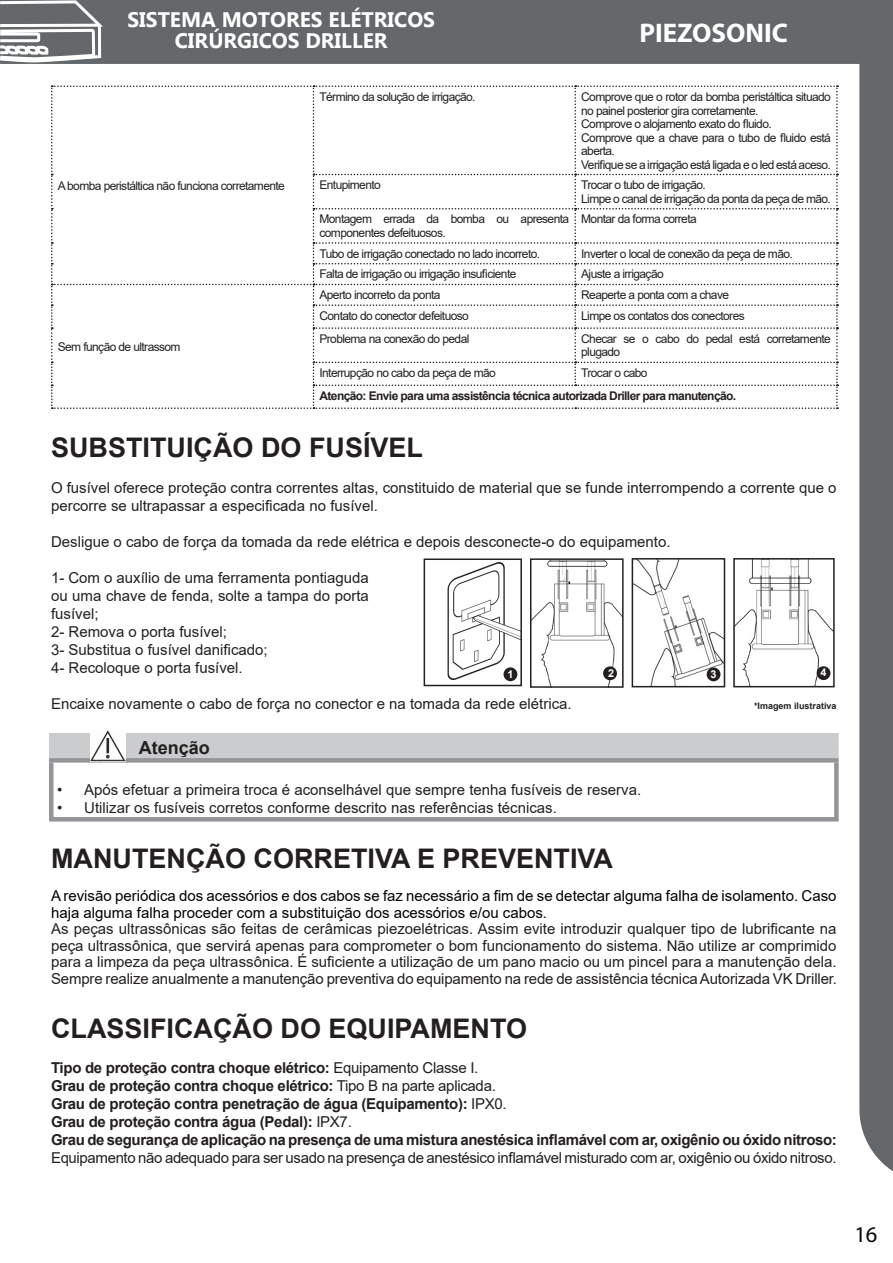
<style>
.page{position:relative;width:893px;height:1263px;background:#fff}
.page>*{position:absolute;margin:0;border:0;box-sizing:border-box;transform-origin:0 0}
.Título_sumário{font:700 27px "Arial";color:#231f20}
.Normal_texto{font:700 27px "Arial";color:#231f20}
.t1{font:700 27px "Myriad Pro";color:#fff}
.t2{font:22.5px "Myriad Pro";color:#070605}
.t3{font:700 21px/21px "Myanmar Text";color:#fff;text-align:center}
.t4{font:700 18px "Arial";color:#231f20}
.Título_sumário-2{font:15px/18px "Arial";color:#231f20;text-align:justify}
.Normal_texto-2{font:15px/18px "Arial";color:#231f20}
.texto_normal{font:700 15px "Arial";letter-spacing:-.02em;color:#231f20}
.texto_normal-2{font:15px/18px "Arial";letter-spacing:-.025em;color:#231f20}
.Título_sumário-3{font:15px/16.5px "Arial";color:#000}
.Normal_texto-3{font:12px/13.5px "Arial";letter-spacing:-.05em;color:#231f20}
.Normal_texto-4{font:700 12px "Arial";letter-spacing:-.05em;color:#231f20}
.t5{font:700 10.8px "Arial";color:#fff}
.Normal_texto-5{font:700 9px "Arial";color:#231f20}
.s1{font-weight:400}
.s2{font-weight:700}
</style>
<div class="page">
<div style="left:107px;top:0;width:752px;height:64px;background:#64686a"></div>
<div style="left:859px;top:0;width:34px;height:1171px;background:#64686a"></div>
<svg style="left:0;top:0;width:107px;height:64px"></svg>
<svg style="left:51px;top:86px;width:787px;height:323px"></svg>
<div style="left:51px;top:735px;width:785px;height:25px;background:#cbccce"></div>
<hr style="left:49px;top:733px;width:790px;height:4px;background:#cbccce">
<hr style="left:49px;top:737px;width:4px;height:21px;background:#cbccce">
<div style="left:834px;top:737px;width:5px;height:21px;background:#cbccce"></div>
<div style="left:49px;top:758px;width:790px;height:5px;background:#939598"></div>
<hr style="left:49px;top:763px;width:4px;height:54px;background:#939598">
<div style="left:834px;top:763px;width:5px;height:54px;background:#939598"></div>
<hr style="left:49px;top:817px;width:790px;height:4px;background:#939598">
<img style="left:90px;top:731px;width:36px;height:30px">
<img style="left:447px;top:563px;width:72px;height:117px">
<div style="left:424px;top:558px;width:98px;height:128px;border:2px solid #231f20"></div>
<div style="left:504px;top:668px;width:13px;height:12px;background:#231f20;border-radius:50%"></div>
<div style="left:504px;top:667px;width:13px;height:14px;border:2px solid #231f20;border-radius:50%"></div>
<img style="left:736px;top:561px;width:96px;height:123px">
<div style="left:733px;top:558px;width:102px;height:129px;border:2px solid #231f20"></div>
<div style="left:817px;top:667px;width:13px;height:12px;background:#231f20;border-radius:50%"></div>
<div style="left:817px;top:666px;width:13px;height:14px;border:2px solid #231f20;border-radius:50%"></div>
<img style="left:635px;top:561px;width:87px;height:123px">
<div style="left:632px;top:558px;width:93px;height:129px;border:2px solid #231f20"></div>
<div style="left:707px;top:668px;width:13px;height:12px;background:#231f20;border-radius:50%"></div>
<div style="left:707px;top:667px;width:13px;height:14px;border:2px solid #231f20;border-radius:50%"></div>
<img style="left:533px;top:561px;width:88px;height:124px">
<div style="left:530px;top:558px;width:94px;height:130px;border:2px solid #231f20"></div>
<div style="left:604px;top:667px;width:12px;height:12px;background:#231f20;border-radius:50%"></div>
<div style="left:603px;top:666px;width:14px;height:14px;border:2px solid #231f20;border-radius:50%"></div>
<h3 class="t3" style="left:127px;top:9px;width:309px">SISTEMA MOTORES ELÉTRICOS<br>CIRÚRGICOS DRILLER</h3>
<h1 class="t1" style="left:639px;top:16px;width:150px">PIEZOSONIC</h1>
<p class="Normal_texto-3" style="left:58px;top:179px;width:229px">A bomba peristáltica não funciona corretamente</p>
<p class="Normal_texto-3" style="left:319px;top:90px;width:158px">Término da solução de irrigação.</p>
<p class="Normal_texto-3" style="left:581px;top:90px;width:251px">Comprove que o rotor da bomba peristáltica situado no painel posterior gira corretamente.</p>
<p class="Normal_texto-3" style="left:581px;top:117px;width:192px">Comprove o alojamento exato do fluido.</p>
<p class="Normal_texto-3" style="left:581px;top:130px;width:251px">Comprove que a chave para o tubo de fluido está aberta.</p>
<p class="Normal_texto-3" style="left:581px;top:157px;width:251px">Verifique se a irrigação está ligada e o led está aceso.</p>
<p class="Normal_texto-3" style="left:319px;top:178px;width:63px">Entupimento</p>
<p class="Normal_texto-3" style="left:581px;top:178px;width:126px">Trocar o tubo de irrigação.</p>
<p class="Normal_texto-3" style="left:581px;top:192px;width:251px">Limpe o canal de irrigação da ponta da peça de mão.</p>
<p class="Normal_texto-3" style="left:319px;top:212px;width:251px">Montagem errada da bomba ou apresenta componentes defeituosos.</p>
<p class="Normal_texto-3" style="left:581px;top:212px;width:117px">Montar da forma correta</p>
<p class="Normal_texto-3" style="left:319px;top:247px;width:222px">Tubo de irrigação conectado no lado incorreto.</p>
<p class="Normal_texto-3" style="left:581px;top:247px;width:213px">Inverter o local de conexão da peça de mão.</p>
<p class="Normal_texto-3" style="left:319px;top:267px;width:198px">Falta de irrigação ou irrigação insuficiente</p>
<p class="Normal_texto-3" style="left:581px;top:267px;width:84px">Ajuste a irrigação</p>
<p class="Normal_texto-3" style="left:319px;top:288px;width:123px">Aperto incorreto da ponta</p>
<p class="Normal_texto-3" style="left:581px;top:288px;width:149px">Reaperte a ponta com a chave</p>
<p class="Normal_texto-3" style="left:319px;top:309px;width:151px">Contato do conector defeituoso</p>
<p class="Normal_texto-3" style="left:581px;top:309px;width:165px">Limpe os contatos dos conectores</p>
<p class="Normal_texto-3" style="left:319px;top:332px;width:151px">Problema na conexão do pedal</p>
<p class="Normal_texto-3" style="left:581px;top:332px;width:251px">Checar se o cabo do pedal está corretamente plugado</p>
<p class="Normal_texto-3" style="left:319px;top:366px;width:178px">Interrupção no cabo da peça de mão</p>
<p class="Normal_texto-3" style="left:581px;top:366px;width:68px">Trocar o cabo</p>
<p class="Normal_texto-4" style="left:319px;top:387px;width:417px">Atenção: Envie para uma assistência técnica autorizada Driller para manutenção.</p>
<p class="Título_sumário" style="left:51px;top:428px;width:374px">SUBSTITUIÇÃO DO FUSÍVEL</p>
<p class="Normal_texto-2" style="left:51px;top:479px;width:787px">O fusível oferece proteção contra correntes altas, constituido de material que se funde interrompendo a corrente que o percorre se ultrapassar a especificada no fusível.</p>
<p class="Normal_texto-2" style="left:51px;top:533px;width:621px">Desligue o cabo de força da tomada da rede elétrica e depois desconecte-o do equipamento.</p>
<p class="Título_sumário-2" style="left:51px;top:569px;width:319px">1- Com o auxílio de uma ferramenta pontiaguda ou uma chave de fenda, solte a tampa do porta fusível;</p>
<p class="Normal_texto-2" style="left:51px;top:623px;width:177px">2- Remova o porta fusível;</p>
<p class="Normal_texto-2" style="left:51px;top:641px;width:218px">3- Substitua o fusível danificado;</p>
<p class="Normal_texto-2" style="left:51px;top:659px;width:193px">4- Recoloque o porta fusível.</p>
<p class="Normal_texto-2" style="left:51px;top:695px;width:522px">Encaixe novamente o cabo de força no conector e na tomada da rede elétrica.</p>
<p class="Normal_texto-5" style="left:754px;top:699px;width:84px">*Imagem ilustrativa</p>
<p class="t4" style="left:139px;top:735px;width:73px">Atenção</p>
<p class="Título_sumário-2" style="left:57px;top:781px;width:585px">• Após efetuar a primeira troca é aconselhável que sempre tenha fusíveis de reserva.</p>
<p class="Título_sumário-2" style="left:57px;top:799px;width:501px">• Utilizar os fusíveis corretos conforme descrito nas referências técnicas.</p>
<p class="Título_sumário" style="left:51px;top:839px;width:564px">MANUTENÇÃO CORRETIVA E PREVENTIVA</p>
<p class="Título_sumário-3" style="left:51px;top:887px;width:787px">A revisão periódica dos acessórios e dos cabos se faz necessário a fim de se detectar alguma falha de isolamento. Caso haja alguma falha proceder com a substituição dos acessórios e/ou cabos.</p>
<p class="Título_sumário-2" style="left:51px;top:920px;width:787px;line-height:16.5px">As peças ultrassônicas são feitas de cerâmicas piezoelétricas. Assim evite introduzir qualquer tipo de lubrificante na peça ultrassônica, que servirá apenas para comprometer o bom funcionamento do sistema. Não utilize ar comprimido para a limpeza da peça ultrassônica. É suficiente a utilização de um pano macio ou um pincel para a manutenção dela.</p>
<p class="Normal_texto-2" style="left:51px;top:969px;width:787px">Sempre realize anualmente a manutenção preventiva do equipamento na rede de assistência técnica Autorizada VK Driller.</p>
<p class="Normal_texto" style="left:51px;top:1009px;width:478px">CLASSIFICAÇÃO DO EQUIPAMENTO</p>
<p class="texto_normal" style="left:51px;top:1057px;width:429px">Tipo de proteção contra choque elétrico: <span class="s1">Equipamento Classe I.</span></p>
<p class="texto_normal" style="left:51px;top:1075px;width:446px">Grau de proteção contra choque elétrico: <span class="s1">Tipo B na parte aplicada.</span></p>
<p class="texto_normal" style="left:51px;top:1093px;width:457px">Grau de proteção contra penetração de água (Equipamento): <span class="s1">IPX0.</span></p>
<p class="texto_normal" style="left:51px;top:1111px;width:302px">Grau de proteção contra água (Pedal): <span class="s1">IPX7.</span></p>
<p class="texto_normal-2" style="left:51px;top:1130px;width:787px"><span class="s2">Grau de segurança de aplicação na presença de uma mistura anestésica inflamável com ar, oxigênio ou óxido nitroso:<br></span>Equipamento não adequado para ser usado na presença de anestésico inflamável misturado com ar, oxigênio ou óxido nitroso.</p>
<p class="Normal_texto-3" style="left:58px;top:340px;width:124px">Sem função de ultrassom</p>
<p class="t5" style="left:507px;top:667px;width:8px">1</p>
<p class="t5" style="left:608px;top:666px;width:8px">2</p>
<p class="t5" style="left:710px;top:666px;width:8px">3</p>
<p class="t5" style="left:820px;top:665px;width:8px">4</p>
<h2 class="t2" style="left:854px;top:1220px;width:25px">16</h2>
</div>
